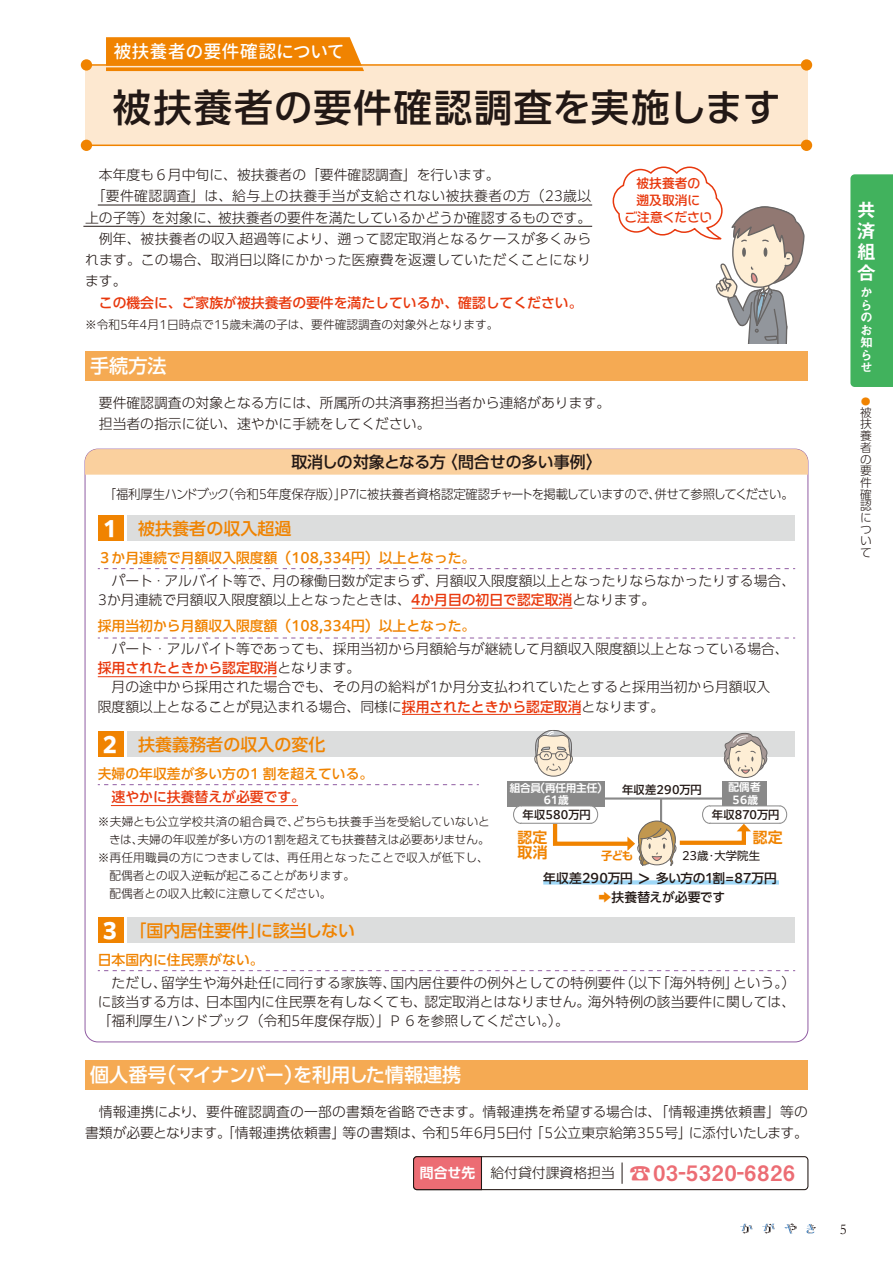
<style>
.page{position:relative;width:893px;height:1263px;background:#fff}
.page>*{position:absolute;margin:0;border:0;box-sizing:border-box;transform-origin:0 0}
.t1{font:500 38.25px "PUD Shin Go Pr 6 N";letter-spacing:.045em;color:#221815}
.t2{font:21.3px "Midashi Go Pr 6 N MB31";letter-spacing:.05em;color:#ec6d74}
.t3{font:500 19.2px "PUD Shin Go Pr 6 N";color:#fff}
.t4{font:19.2px "Midashi Go Pr 6 N MB31";color:#fff}
.t5{font:500 18px "Gen Jyuu Gothic";letter-spacing:-.01em;color:#fff}
.t6{font:500 16.95px "PUD Shin Go Pr 6 N";color:#f08300}
.t7{font:500 15.9px "PUD Shin Go Pr 6 N";color:#221815}
.t8{font:700 14.85px/14.9px "PUD Shin Go Pr 6 N De";color:#f08300}
.t9{font:14.85px "Garamond";color:#221815}
.t10{font:300 13.8px/19.2px "PUD Shin Go Pr 6 N";color:#221815}
.t11{font:300 13.8px/21.3px "PUD Shin Go Pr 6 N";letter-spacing:.02em;color:#221815}
.t12{font:500 13.8px "PUD Shin Go Pr 6 N";color:#f08300}
.t13{font:500 13.8px "PUD Shin Go Pr 6 N";color:#e8380d}
.t14{font:300 12.75px "PUD Shin Go Pr 6 N";letter-spacing:-.03em;color:#221815}
.t15{font:500 12.75px/19.2px "PUD Shin Go Pr 6 N";letter-spacing:-.015em;color:#221815;text-align:center}
.t16{font:500 12.75px/17px "P Kamo Limep Pro N";color:#e8380d;text-align:center}
.t17{font:12.75px "Midashi Go Pr 6 N MB31";color:#fff}
.t18{font:300 11.7px/11.7px "PUD Shin Go Pr 6 N";color:#221815;text-align:justify}
.t19{font:11.4px "PUD Shin Go Pr 6 N";letter-spacing:-.005em;color:#221815}
.t20{font:700 11.4px "PUD Shin Go Pr 6 N De";color:#f08300}
.t21{font:500 11.25px "PUD Shin Go Pr 6 N";color:#221815}
.t22{font:700 10.65px/12.8px "PUD Shin Go Pr 6 N De";letter-spacing:-.005em;color:#fff;text-align:center}
.t23{font:300 9.3px "PUD Shin Go Pr 6 N";color:#f08300;scale:1.06 1}
.s1{font-weight:700;font-size:21.3px;color:#fff}
.s2{font-weight:500;color:#e8380d}
.s3{font-size:15.9px}
.s4{color:#f08300}
.s5{font-family:"PUD Shin Go Pr 6 N De";font-weight:700;font-size:13.8px;color:#fff}
.s6{font-family:"PUD Shin Go Pr 6 N";font-weight:300;font-size:13.8px;color:#221815}
.s7{font-family:"Koz Go Pr 6 N"}
</style>
<div class="page">
<div style="left:850px;top:174px;width:43px;height:213px;background:#41b25d"></div>
<div style="left:85px;top:351px;width:723px;height:30px;background:#f5aa53"></div>
<div style="left:85px;top:1060px;width:723px;height:30px;background:#f5aa53"></div>
<div style="left:413px;top:1156px;width:395px;height:34px;border:1px solid #221815;border-radius:4px"></div>
<svg style="left:413px;top:1156px;width:70px;height:35px;background:#d9696f"></svg>
<svg style="left:622px;top:1162px;width:1px;height:22px"></svg>
<div style="left:85px;top:65px;width:723px;height:80px;background:#fde8d0"></div>
<hr style="left:86px;top:145px;width:721px;height:1px;background:#f08300">
<div style="left:801px;top:140px;width:11px;height:11px;background:#f08300;border-radius:50%"></div>
<div style="left:81px;top:140px;width:11px;height:11px;background:#f08300;border-radius:50%"></div>
<hr style="left:86px;top:64px;width:721px;height:2px;background:#f08300">
<div style="left:801px;top:59px;width:11px;height:12px;background:#f08300;border-radius:50%"></div>
<div style="left:81px;top:59px;width:11px;height:12px;background:#f08300;border-radius:50%"></div>
<svg style="left:106px;top:37px;width:258px;height:34px;background:#f08b10"></svg>
<svg style="left:85px;top:449px;width:723px;height:26px;background:#f9d09f"></svg>
<div style="left:98px;top:515px;width:25px;height:26px;background:#f08300"></div>
<div style="left:128px;top:515px;width:667px;height:26px;background:#dcdddd"></div>
<div style="left:98px;top:731px;width:25px;height:26px;background:#f08300"></div>
<div style="left:128px;top:731px;width:667px;height:26px;background:#dcdddd"></div>
<svg style="left:98px;top:568px;width:697px;height:1px"></svg>
<div style="left:98px;top:917px;width:25px;height:26px;background:#f08300"></div>
<div style="left:128px;top:917px;width:667px;height:26px;background:#dcdddd"></div>
<svg style="left:98px;top:970px;width:697px;height:1px"></svg>
<svg style="left:98px;top:638px;width:697px;height:1px"></svg>
<svg style="left:98px;top:784px;width:381px;height:1px"></svg>
<hr style="left:412px;top:608px;width:160px;height:1px;background:#e8380d">
<hr style="left:98px;top:676px;width:179px;height:1px;background:#e8380d">
<hr style="left:111px;top:805px;width:187px;height:1px;background:#e8380d">
<hr style="left:402px;top:714px;width:179px;height:1px;background:#e8380d">
<hr style="left:575px;top:797px;width:152px;height:3px;background:#898989">
<hr style="left:660px;top:799px;width:2px;height:30px;background:#898989">
<div style="left:722px;top:781px;width:45px;height:25px;background:#898989"></div>
<div style="left:507px;top:781px;width:97px;height:25px;background:#898989"></div>
<svg style="left:543px;top:880px;width:236px;height:4px"></svg>
<svg style="left:784px;top:1223px;width:13px;height:10px"></svg>
<svg style="left:806px;top:1224px;width:10px;height:10px"></svg>
<svg style="left:762px;top:1223px;width:13px;height:10px"></svg>
<svg style="left:740px;top:1224px;width:13px;height:9px"></svg>
<hr style="left:98px;top:205px;width:494px;height:1px;background:#221815">
<hr style="left:83px;top:226px;width:509px;height:1px;background:#221815">
<svg style="left:612px;top:166px;width:193px;height:178px"></svg>
<svg style="left:513px;top:805px;width:275px;height:61px"></svg>
<svg style="left:534px;top:730px;width:39px;height:47px"></svg>
<svg style="left:723px;top:732px;width:45px;height:46px"></svg>
<h3 class="t5" style="left:113px;top:38px;width:233px">被扶養者の要件確認について</h3>
<h1 class="t1" style="left:113px;top:86px;width:669px">被扶養者の要件確認調査を実施します</h1>
<p class="t11" style="left:85px;top:165px;width:508px">　本年度も６月中旬に、被扶養者の「要件確認調査」を行います。<br>　「要件確認調査」は、給与上の扶養手当が支給されない被扶養者の方（23歳以上の子等）を対象に、被扶養者の要件を満たしているかどうか確認するものです。　例年、被扶養者の収入超過等により、遡って認定取消となるケースが多くみられます。この場合、取消日以降にかかった医療費を返還していただくことになります。</p>
<p class="t13" style="left:99px;top:295px;width:485px">この機会に、ご家族が被扶養者の要件を満たしているか、確認してください。</p>
<p class="t18" style="left:85px;top:319px;width:415px">※令和5年4月1日時点で15歳未満の子は、要件確認調査の対象外となります。</p>
<h3 class="t3" style="left:90px;top:356px;width:78px">手続方法</h3>
<p class="t10" style="left:85px;top:392px;width:527px;line-height:21.3px">　要件確認調査の対象となる方には、所属所の共済事務担当者から連絡があります。　担当者の指示に従い、速やかに手続をしてください。</p>
<p class="t7" style="left:291px;top:453px;width:312px">取消しの対象となる方〈問合せの多い事例〉</p>
<p class="t16" style="left:625px;top:173px;width:89px">被扶養者の<br>遡及取消に<br>ご注意ください</p>
<p class="t14" style="left:98px;top:484px;width:698px">　「福利厚生ハンドブック（令和5年度保存版）」P7に被扶養者資格認定確認チャートを掲載していますので、併せて参照してください。</p>
<p class="t6" style="left:103px;top:519px;width:190px"><span class="s1">1</span> 被扶養者の収入超過</p>
<p class="t12" style="left:98px;top:550px;width:379px">３か月連続で月額収入限度額（108,334円）以上となった。</p>
<p class="t10" style="left:98px;top:572px;width:699px">　パート・アルバイト等で、月の稼働日数が定まらず、月額収入限度額以上となったりならなかったりする場合、<br>3か月連続で月額収入限度額以上となったときは、<span class="s2">4か月目の初日で認定取消</span>となります。</p>
<p class="t12" style="left:98px;top:618px;width:379px">採用当初から月額収入限度額（108,334円）以上となった。</p>
<p class="t10" style="left:98px;top:640px;width:692px">　パート・アルバイト等であっても、採用当初から月額給与が継続して月額収入限度額以上となっている場合、<span class="s2">採用されたときから認定取消</span>となります。<br>　月の途中から採用された場合でも、その月の給料が1か月分支払われていたとすると採用当初から月額収入<br>限度額以上となることが見込まれる場合、同様に<span class="s2">採用されたときから認定取消</span>となります。</p>
<p class="t6" style="left:103px;top:735px;width:224px"><span class="s1">2</span> 扶養義務者の収入の変化</p>
<p class="t12" style="left:98px;top:766px;width:277px">夫婦の年収差が多い方の1 割を超えている。</p>
<p class="t13" style="left:98px;top:789px;width:209px">　速やかに扶養替えが必要です。</p>
<p class="t18" style="left:98px;top:816px;width:393px">※夫婦とも公立学校共済の組合員で、どちらも扶養手当を受給していないと</p>
<p class="t18" style="left:109px;top:834px;width:382px">きは、夫婦の年収差が多い方の1割を超えても扶養替えは必要ありません。</p>
<p class="t18" style="left:98px;top:852px;width:393px">※再任用職員の方につきましては、再任用となったことで収入が低下し、</p>
<p class="t18" style="left:109px;top:870px;width:247px">配偶者との収入逆転が起こることがあります。</p>
<p class="t18" style="left:98px;top:888px;width:235px">　配偶者との収入比較に注意してください。</p>
<p class="t22" style="left:510px;top:782px;width:100px;line-height:11.7px">組合員（再任用主任）<br>61歳</p>
<p class="t21" style="left:523px;top:808px;width:70px">年収580万円</p>
<p class="t21" style="left:622px;top:783px;width:81px">年収差290万円</p>
<p class="t22" style="left:728px;top:781px;width:34px">配偶者<br>56歳</p>
<p class="t21" style="left:712px;top:808px;width:69px">年収870万円</p>
<p class="t8" style="left:517px;top:830px;width:32px">認定取消</p>
<p class="t8" style="left:753px;top:830px;width:32px">認定</p>
<p class="t20" style="left:601px;top:849px;width:34px">子ども</p>
<p class="t19" style="left:682px;top:849px;width:80px">23歳・大学院生</p>
<p class="t15" style="left:543px;top:869px;width:235px">年収差290万円 <span class="s3">＞</span> 多い方の1割=87万円<span class="s4">➡</span>扶養替えが必要です</p>
<p class="t6" style="left:103px;top:921px;width:254px"><span class="s1">3</span> 「国内居住要件」に該当しない</p>
<p class="t12" style="left:98px;top:952px;width:167px">日本国内に住民票がない。</p>
<p class="t10" style="left:98px;top:974px;width:699px;text-align:justify">　ただし、留学生や海外赴任に同行する家族等、国内居住要件の例外としての特例要件（以下「海外特例」という。）に該当する方は、日本国内に住民票を有しなくても、認定取消とはなりません。海外特例の該当要件に関しては、「福利厚生ハンドブック（令和5年度保存版）」P ６を参照してください。）。</p>
<h3 class="t3" style="left:90px;top:1064px;width:373px">個人番号（マイナンバー）を利用した情報連携</h3>
<p class="t10" style="left:85px;top:1101px;width:724px;line-height:21.3px">　情報連携により、要件確認調査の一部の書類を省略できます。情報連携を希望する場合は、「情報連携依頼書」等の書類が必要となります。「情報連携依頼書」等の書類は、令和５年6月5日付「５公立東京給第355号」に添付いたします。</p>
<h2 class="t2" style="left:420px;top:1156px;width:377px"><span class="s5">問合せ先</span> <span class="s6">給付貸付課資格担当</span> <span class="s7">☎</span>03-5320-6826</h2>
<h3 class="t4" style="left:857px;top:194px;width:21px">共</h3>
<h3 class="t4" style="left:857px;top:215px;width:21px">済</h3>
<h3 class="t4" style="left:857px;top:236px;width:21px">組</h3>
<h3 class="t4" style="left:857px;top:257px;width:21px">合</h3>
<p class="t17" style="left:860px;top:282px;width:14px">か</p>
<p class="t17" style="left:860px;top:295px;width:14px">ら</p>
<p class="t17" style="left:860px;top:307px;width:14px">の</p>
<p class="t17" style="left:860px;top:319px;width:14px">お</p>
<p class="t17" style="left:860px;top:332px;width:14px">知</p>
<p class="t17" style="left:860px;top:345px;width:14px">ら</p>
<p class="t17" style="left:860px;top:357px;width:14px">せ</p>
<p class="t23" style="left:861px;top:395px;width:10px">●</p>
<p class="t18" style="left:860px;top:407px;width:13px">被扶養者の要件確認について</p>
<p class="t9" style="left:840px;top:1220px;width:8px">5</p>
</div>
